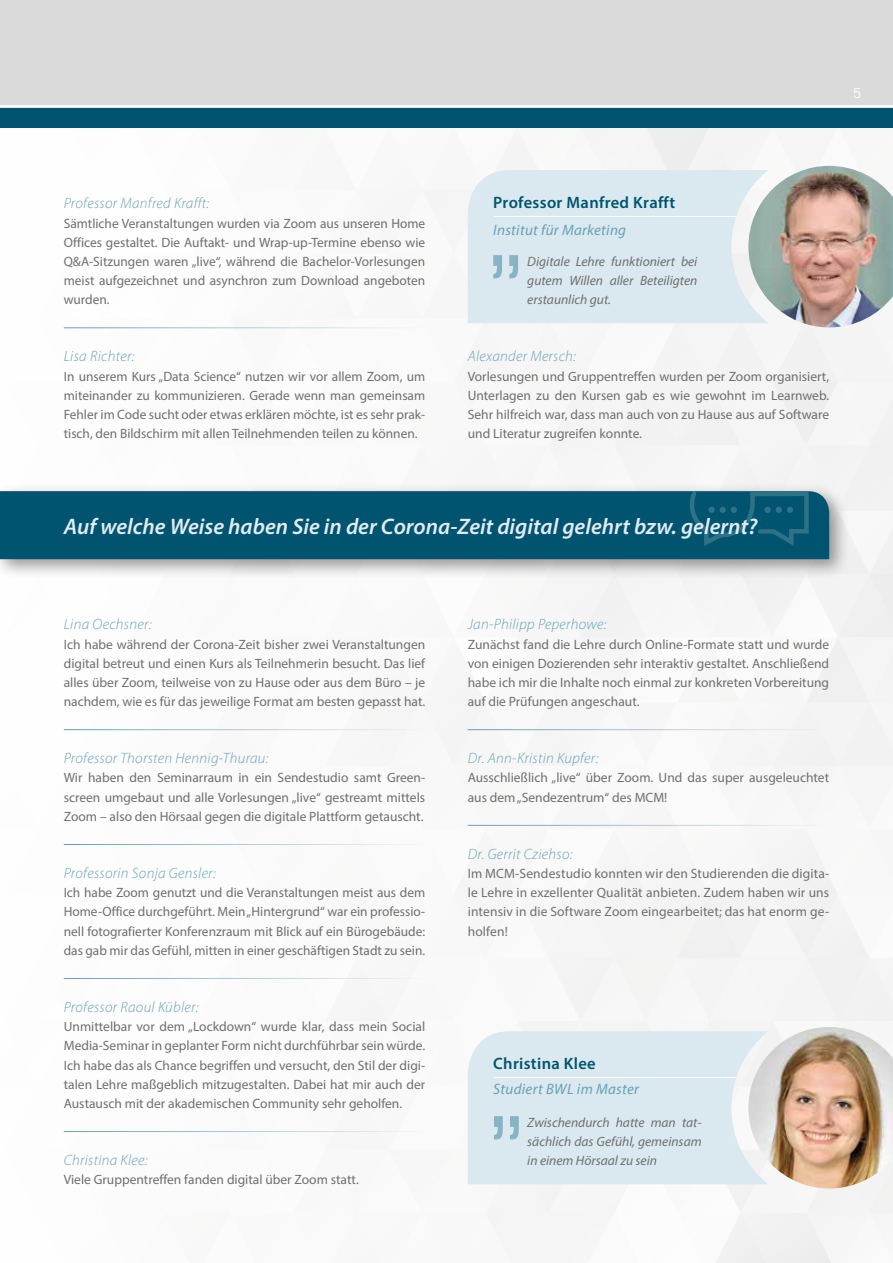
<style>
.page{position:relative;width:893px;height:1263px;background:#fff}
.page>*{position:absolute;margin:0;border:0;box-sizing:border-box;transform-origin:0 0}
.t1{font:italic 600 22.5px "Myriad Pro";color:#e0ecf1}
.t2{font:600 16.5px "Myriad Pro";letter-spacing:.02em;color:#00546f}
.t3{font:italic 300 15px "Myriad Pro";letter-spacing:.02em;color:#68a1b6}
.t4{font:italic 15px "Myriad Pro";letter-spacing:.02em;color:#68a1b6}
.t5{font:13.5px/19.2px "Myriad Pro";color:#706f6f;text-align:justify}
.t6{font:italic 13.5px/19.2px "Myriad Pro";color:#706f6f;text-align:justify}
.t7{font:condensed 13.5px "Eurostile LT Std";color:#fff}
</style>
<div class="page">
<div style="left:0;top:0;width:893px;height:128px;background:#dadada"></div>
<hr style="left:0;top:105px;width:893px;height:3px;background:#fff">
<div style="left:468px;top:170px;width:280px;height:153px;background:#dae8ef"></div>
<hr style="left:494px;top:216px;width:242px;height:1px;background:#fff">
<div style="left:468px;top:1031px;width:280px;height:153px;background:#dae8ef"></div>
<hr style="left:494px;top:1077px;width:242px;height:1px;background:#fff">
<img style="left:748px;top:166px;width:145px;height:161px">
<img style="left:748px;top:1027px;width:145px;height:161px">
<hr style="left:64px;top:729px;width:361px;height:1px;background:#68a1b6">
<hr style="left:468px;top:729px;width:361px;height:1px;background:#68a1b6">
<hr style="left:64px;top:844px;width:361px;height:1px;background:#68a1b6">
<hr style="left:64px;top:978px;width:361px;height:1px;background:#68a1b6">
<hr style="left:468px;top:825px;width:361px;height:1px;background:#68a1b6">
<hr style="left:64px;top:1131px;width:361px;height:1px;background:#68a1b6">
<svg style="left:493px;top:255px;width:25px;height:23px"></svg>
<svg style="left:494px;top:1116px;width:25px;height:23px"></svg>
<div style="left:0;top:483px;width:849px;height:96px;background:#000;opacity:.4"></div>
<div style="left:0;top:491px;width:829px;height:68px;background:#00546f"></div>
<svg style="left:689px;top:490px;width:121px;height:57px;background:#0e5d76"></svg>
<div style="left:0;top:108px;width:893px;height:20px;background:#00546f"></div>
<hr style="left:64px;top:327px;width:361px;height:1px;background:#68a1b6">
<p class="t7" style="left:854px;top:85px;width:9px">5</p>
<p class="t3" style="left:64px;top:195px;width:147px">Professor Manfred Krafft:</p>
<p class="t5" style="left:64px;top:213px;width:363px">Sämtliche Veranstaltungen wurden via Zoom aus unseren Home Offices gestaltet. Die Auftakt- und Wrap-up-Termine ebenso wie Q&amp;A-Sitzungen waren „live“, während die Bachelor-Vorlesungen meist aufgezeichnet und asynchron zum Download angeboten wurden.</p>
<p class="t3" style="left:64px;top:348px;width:72px">Lisa Richter:</p>
<p class="t5" style="left:64px;top:366px;width:363px">In unserem Kurs „Data Science“ nutzen wir vor allem Zoom, um miteinander zu kommunizieren. Gerade wenn man gemeinsam Fehler im Code sucht oder etwas erklären möchte, ist es sehr prak&shy;tisch, den Bildschirm mit allen Teilnehmenden teilen zu können.</p>
<p class="t2" style="left:493px;top:192px;width:183px">Professor Manfred Krafft</p>
<p class="t4" style="left:493px;top:220px;width:134px">Institut für Marketing</p>
<p class="t6" style="left:527px;top:251px;width:172px">Digitale Lehre funktioniert bei gutem Willen aller Beteiligten erstaunlich gut.</p>
<p class="t3" style="left:468px;top:348px;width:110px">Alexander Mersch:</p>
<p class="t5" style="left:468px;top:366px;width:363px">Vorlesungen und Gruppentreffen wurden per Zoom organisiert, Unterlagen zu den Kursen gab es wie gewohnt im Learnweb.<br>Sehr hilfreich war, dass man auch von zu Hause aus auf Software und Literatur zugreifen konnte.</p>
<h1 class="t1" style="left:64px;top:512px;width:695px">Auf welche Weise haben Sie in der Corona-Zeit digital gelehrt bzw. gelernt?</h1>
<p class="t3" style="left:64px;top:616px;width:89px">Lina Oechsner:</p>
<p class="t5" style="left:64px;top:634px;width:363px">Ich habe während der Corona-Zeit bisher zwei Veranstaltungen digital betreut und einen Kurs als Teilnehmerin besucht. Das lief alles über Zoom, teilweise von zu Hause oder aus dem Büro – je nachdem, wie es für das jeweilige Format am besten gepasst hat.</p>
<p class="t3" style="left:64px;top:750px;width:206px">Professor Thorsten Hennig-Thurau:</p>
<p class="t5" style="left:64px;top:768px;width:363px">Wir haben den Seminarraum in ein Sendestudio samt Green&shy;screen umgebaut und alle Vorlesungen „live“ gestreamt mittels Zoom – also den Hörsaal gegen die digitale Plattform getauscht.</p>
<p class="t3" style="left:64px;top:865px;width:154px">Professorin Sonja Gensler:</p>
<p class="t5" style="left:64px;top:883px;width:363px">Ich habe Zoom genutzt und die Veranstaltungen meist aus dem Home-Office durchgeführt. Mein „Hintergrund“ war ein professio&shy;nell fotografierter Konferenzraum mit Blick auf ein Bürogebäude: das gab mir das Gefühl, mitten in einer geschäftigen Stadt zu sein.</p>
<p class="t3" style="left:64px;top:999px;width:136px">Professor Raoul Kübler:</p>
<p class="t5" style="left:64px;top:1017px;width:363px">Unmittelbar vor dem „Lockdown“ wurde klar, dass mein Social Media-Seminar in geplanter Form nicht durchführbar sein würde.<br>Ich habe das als Chance begriffen und versucht, den Stil der digi&shy;talen Lehre maßgeblich mitzugestalten. Dabei hat mir auch der Austausch mit der akademischen Community sehr geholfen.</p>
<p class="t3" style="left:64px;top:1152px;width:85px">Christina Klee:</p>
<p class="t5" style="left:64px;top:1170px;width:296px">Viele Gruppentreffen fanden digital über Zoom statt.</p>
<p class="t3" style="left:468px;top:616px;width:140px">Jan-Philipp Peperhowe:</p>
<p class="t5" style="left:468px;top:634px;width:363px">Zunächst fand die Lehre durch Online-Formate statt und wurde von einigen Dozierenden sehr interaktiv gestaltet. Anschließend habe ich mir die Inhalte noch einmal zur konkreten Vorbereitung auf die Prüfungen angeschaut.</p>
<p class="t3" style="left:468px;top:750px;width:132px">Dr. Ann-Kristin Kupfer:</p>
<p class="t5" style="left:468px;top:768px;width:363px">Ausschließlich „live“ über Zoom. Und das super ausgeleuchtet aus dem „Sendezentrum“ des MCM!</p>
<p class="t3" style="left:468px;top:846px;width:106px">Dr. Gerrit Cziehso:</p>
<p class="t5" style="left:468px;top:864px;width:363px">Im MCM-Sendestudio konnten wir den Studierenden die digita&shy;le Lehre in exzellenter Qualität anbieten. Zudem haben wir uns intensiv in die Software Zoom eingearbeitet; das hat enorm ge&shy;holfen!</p>
<p class="t2" style="left:493px;top:1053px;width:104px">Christina Klee</p>
<p class="t4" style="left:493px;top:1080px;width:147px">Studiert BWL im Master</p>
<p class="t6" style="left:527px;top:1112px;width:176px">Zwischendurch hatte man tat&shy;sächlich das Gefühl, gemeinsam in einem Hörsaal zu sein</p>
</div>
